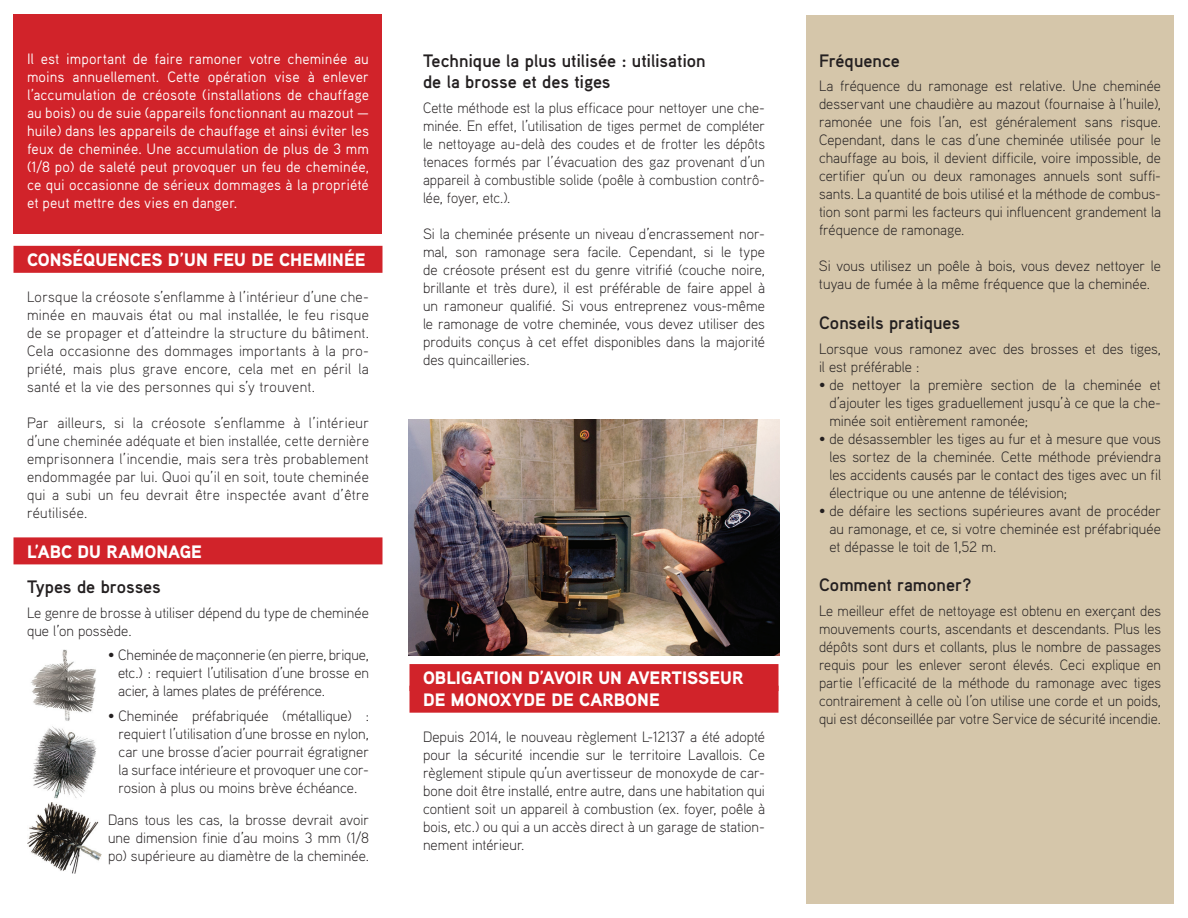
<style>
.page{position:relative;width:1188px;height:918px;background:#fff}
.page>*{position:absolute;margin:0;border:0;box-sizing:border-box;transform-origin:0 0}
.t1{font:700 18px/21.6px "Aaux Pro";letter-spacing:-.005em;color:#231f20}
.t2{font:900 18px/21.6px "Aaux Pro";color:#fff}
.t3{font:300 15px/18px "Aaux Pro";color:#231f20;text-align:justify}
.t4{font:15px/18px "Aaux Pro";letter-spacing:.005em;color:#fff;text-align:justify}
</style>
<div class="page">
<div style="left:806px;top:15px;width:368px;height:889px;background:#d5c6aa"></div>
<div style="left:14px;top:14px;width:368px;height:219px;background:#d1232a"></div>
<div style="left:14px;top:246px;width:368px;height:27px;background:#d1232a"></div>
<div style="left:14px;top:537px;width:368px;height:27px;background:#d1232a"></div>
<img style="left:27px;top:802px;width:75px;height:72px">
<img style="left:32px;top:726px;width:65px;height:73px">
<img style="left:30px;top:649px;width:66px;height:72px">
<img style="left:408px;top:419px;width:372px;height:237px">
<div style="left:410px;top:664px;width:368px;height:27px;background:#d1232a"></div>
<div style="left:410px;top:686px;width:368px;height:27px;background:#d1232a"></div>
<p class="t4" style="left:27px;top:50px;width:344px">Il est important de faire ramoner votre cheminée au moins annuellement. Cette opération vise à enlever l’accumulation de créosote (installations de chauffage au bois) ou de suie (appareils fonctionnant au mazout — huile) dans les appareils de chauffage et ainsi éviter les feux de cheminée. Une accumulation de plus de 3 mm (1/8 po) de saleté peut provoquer un feu de cheminée, ce qui occasionne de sérieux dommages à la propriété et peut mettre des vies en danger.</p>
<p class="t2" style="left:27px;top:248px;width:340px">CONSÉQUENCES D’UN FEU DE CHEMINÉE</p>
<p class="t3" style="left:27px;top:287px;width:344px">Lorsque la créosote s’enflamme à l’intérieur d’une che&shy;minée en mauvais état ou mal installée, le feu risque de se propager et d’atteindre la structure du bâtiment.<br>Cela occasionne des dommages importants à la pro&shy;priété, mais plus grave encore, cela met en péril la santé et la vie des personnes qui s’y trouvent.</p>
<p class="t3" style="left:27px;top:413px;width:344px">Par ailleurs, si la créosote s’enflamme à l’intérieur d’une cheminée adéquate et bien installée, cette dernière emprisonnera l’incendie, mais sera très probablement endommagée par lui. Quoi qu’il en soit, toute cheminée qui a subi un feu devrait être inspectée avant d’être réutilisée.</p>
<p class="t2" style="left:27px;top:540px;width:177px">L’ABC DU RAMONAGE</p>
<p class="t1" style="left:27px;top:575px;width:135px">Types de brosses</p>
<p class="t3" style="left:27px;top:603px;width:343px">Le genre de brosse à utiliser dépend du type de cheminée que l’on possède.</p>
<p class="t3" style="left:118px;top:646px;width:252px;text-indent:-10px">• Cheminée de maçonnerie (en pierre, brique, etc.) : requiert l’utilisation d’une brosse en acier, à lames plates de préférence.</p>
<p class="t3" style="left:118px;top:706px;width:252px;text-indent:-10px">• Cheminée préfabriquée (métallique) : requiert l’utilisation d’une brosse en nylon, car une brosse d’acier pourrait égratigner la surface intérieure et provoquer une cor&shy;rosion à plus ou moins brève échéance.</p>
<p class="t3" style="left:108px;top:810px;width:263px">Dans tous les cas, la brosse devrait avoir une dimension finie d’au moins 3 mm (1/8 po) supérieure au diamètre de la cheminée.</p>
<p class="t1" style="left:423px;top:49px;width:284px">Technique la plus utilisée : utilisation de la brosse et des tiges</p>
<p class="t3" style="left:423px;top:98px;width:344px">Cette méthode est la plus efficace pour nettoyer une che&shy;minée. En effet, l’utilisation de tiges permet de compléter le nettoyage au-delà des coudes et de frotter les dépôts tenaces formés par l’évacuation des gaz provenant d’un appareil à combustible solide (poêle à combustion contrô&shy;lée, foyer, etc.).</p>
<p class="t3" style="left:423px;top:224px;width:344px">Si la cheminée présente un niveau d’encrassement nor&shy;mal, son ramonage sera facile. Cependant, si le type de créosote présent est du genre vitrifié (couche noire, brillante et très dure), il est préférable de faire appel à un ramoneur qualifié. Si vous entreprenez vous-même le ramonage de votre cheminée, vous devez utiliser des produits conçus à cet effet disponibles dans la majorité des quincailleries.</p>
<p class="t2" style="left:423px;top:667px;width:322px">OBLIGATION D’AVOIR UN AVERTISSEUR<br>DE MONOXYDE DE CARBONE</p>
<p class="t3" style="left:423px;top:727px;width:344px">Depuis 2014, le nouveau règlement L-12137 a été adopté pour la sécurité incendie sur le territoire Lavallois. Ce règlement stipule qu’un avertisseur de monoxyde de car&shy;bone doit être installé, entre autre, dans une habitation qui contient soit un appareil à combustion (ex. foyer, poêle à bois, etc.) ou qui a un accès direct à un garage de station&shy;nement intérieur.</p>
<p class="t1" style="left:819px;top:49px;width:83px">Fréquence</p>
<p class="t3" style="left:819px;top:77px;width:344px">La fréquence du ramonage est relative. Une cheminée desservant une chaudière au mazout (fournaise à l’huile), ramonée une fois l’an, est généralement sans risque.<br>Cependant, dans le cas d’une cheminée utilisée pour le chauffage au bois, il devient difficile, voire impossible, de certifier qu’un ou deux ramonages annuels sont suffi&shy;sants. La quantité de bois utilisé et la méthode de combus&shy;tion sont parmi les facteurs qui influencent grandement la fréquence de ramonage.</p>
<p class="t3" style="left:819px;top:257px;width:343px">Si vous utilisez un poêle à bois, vous devez nettoyer le tuyau de fumée à la même fréquence que la cheminée.</p>
<p class="t1" style="left:819px;top:311px;width:143px">Conseils pratiques</p>
<p class="t3" style="left:819px;top:339px;width:344px">Lorsque vous ramonez avec des brosses et des tiges, il est préférable :</p>
<p class="t3" style="left:829px;top:375px;width:333px;text-indent:-10px">• de nettoyer la première section de la cheminée et d’ajouter les tiges graduellement jusqu’à ce que la che&shy;minée soit entièrement ramonée;</p>
<p class="t3" style="left:829px;top:429px;width:333px;text-indent:-10px">• de désassembler les tiges au fur et à mesure que vous les sortez de la cheminée. Cette méthode préviendra les accidents causés par le contact des tiges avec un fil électrique ou une antenne de télévision;</p>
<p class="t3" style="left:829px;top:501px;width:333px;text-indent:-10px">• de défaire les sections supérieures avant de procéder au ramonage, et ce, si votre cheminée est préfabriquée et dépasse le toit de 1,52 m.</p>
<p class="t1" style="left:819px;top:574px;width:154px">Comment ramoner?</p>
<p class="t3" style="left:819px;top:601px;width:344px">Le meilleur effet de nettoyage est obtenu en exerçant des mouvements courts, ascendants et descendants. Plus les dépôts sont durs et collants, plus le nombre de passages requis pour les enlever seront élevés. Ceci explique en partie l’efficacité de la méthode du ramonage avec tiges contrairement à celle où l’on utilise une corde et un poids, qui est déconseillée par votre Service de sécurité incendie.</p>
</div>
